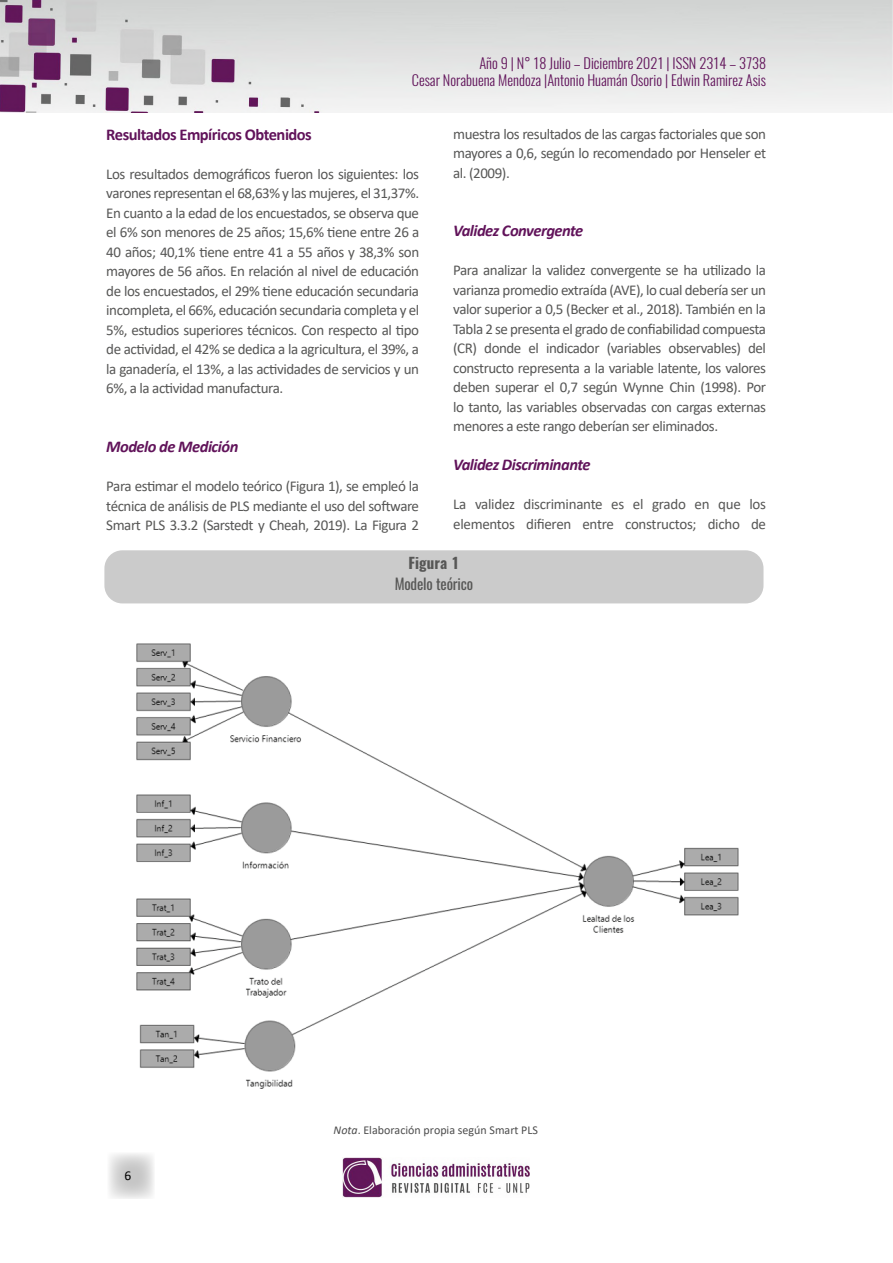
<style>
.page{position:relative;width:893px;height:1263px;background:#fff}
.page>*{position:absolute;margin:0;border:0;box-sizing:border-box;transform-origin:0 0}
.t1{font:italic 700 16.5px "Calibri";letter-spacing:-.03em;color:#61135a}
.t2{font:700 16.5px "Calibri";letter-spacing:-.03em;color:#61135a}
.t3{font:15px/19.5px "Calibri";letter-spacing:-.03em;color:#575756;text-align:justify}
.t4{font:15px "Oswald";letter-spacing:-.01em;color:#575756}
.t5{font:700 15px "Oswald";letter-spacing:.01em;color:#575756}
.t6{font:300 14.4px/17.2px "Oswald";color:#61135a;text-align:right}
.t7{font:13.5px "Calibri";color:#000}
.t8{font:12px "Calibri";color:#4d4d4d}
.s1{font-style:italic}
</style>
<div class="page">
<svg style="left:109px;top:1153px;width:45px;height:46px"></svg>
<img style="left:0;top:0;width:893px;height:112px">
<img style="left:342px;top:1157px;width:187px;height:41px">
<div style="left:104px;top:550px;width:659px;height:53px;background:#c6c6c6;border-radius:18px"></div>
<img style="left:136px;top:643px;width:603px;height:446px">
<p class="t6" style="left:412px;top:52px;width:356px">Año 9 | N° 18 Julio – Diciembre 2021 | ISSN 2314 – 3738<br>Cesar Norabuena Mendoza |Antonio Huamán Osorio | Edwin Ramirez Asis</p>
<p class="t3" style="left:453px;top:124px;width:314px">muestra los resultados de las cargas factoriales que son mayores a 0,6, según lo recomendado por Henseler et al. (2009).</p>
<p class="t2" style="left:106px;top:123px;width:207px">Resultados Empíricos Obtenidos</p>
<p class="t3" style="left:106px;top:164px;width:314px">Los resultados demográficos fueron los siguientes: los varones representan el 68,63% y las mujeres, el 31,37%.<br>En cuanto a la edad de los encuestados, se observa que el 6% son menores de 25 años; 15,6% tiene entre 26 a 40 años; 40,1% tiene entre 41 a 55 años y 38,3% son mayores de 56 años. En relación al nivel de educación de los encuestados, el 29% tiene educación secundaria incompleta, el 66%, educación secundaria completa y el 5%, estudios superiores técnicos. Con respecto al tipo de actividad, el 42% se dedica a la agricultura, el 39%, a la ganadería, el 13%, a las actividades de servicios y un 6%, a la actividad manufactura.</p>
<p class="t1" style="left:453px;top:219px;width:132px">Validez Convergente</p>
<p class="t3" style="left:453px;top:260px;width:314px">Para analizar la validez convergente se ha utilizado la varianza promedio extraída (AVE), lo cual debería ser un valor superior a 0,5 (Becker et al., 2018). También en la Tabla 2 se presenta el grado de confiabilidad compuesta (CR) donde el indicador (variables observables) del constructo representa a la variable latente, los valores deben superar el 0,7 según Wynne Chin (1998). Por lo tanto, las variables observadas con cargas externas menores a este rango deberían ser eliminados.</p>
<p class="t1" style="left:453px;top:453px;width:139px">Validez Discriminante</p>
<p class="t3" style="left:453px;top:494px;width:314px">La validez discriminante es el grado en que los elementos difieren entre constructos; dicho de</p>
<p class="t5" style="left:408px;top:555px;width:53px">Figura 1</p>
<p class="t4" style="left:395px;top:571px;width:80px">Modelo teórico</p>
<p class="t1" style="left:106px;top:435px;width:134px">Modelo de Medición</p>
<p class="t3" style="left:106px;top:476px;width:314px">Para estimar el modelo teórico (Figura 1), se empleó la técnica de análisis de PLS mediante el uso del software Smart PLS 3.3.2 (Sarstedt y Cheah, 2019). La Figura 2</p>
<p class="t7" style="left:124px;top:1166px;width:8px">6</p>
<p class="t8" style="left:334px;top:1121px;width:206px"><span class="s1">Nota</span>. Elaboración propia según Smart PLS</p>
</div>
